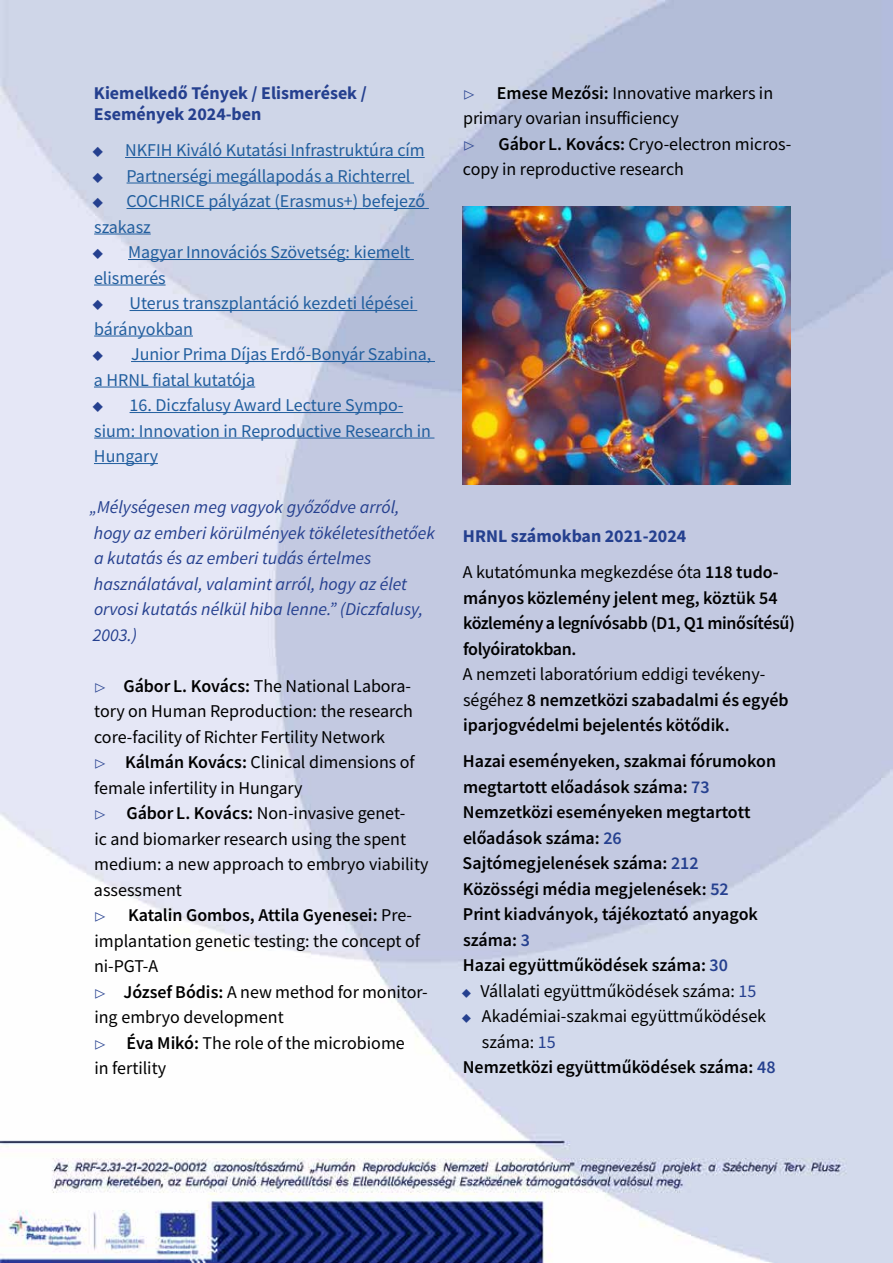
<style>
.page{position:relative;width:893px;height:1263px;background:#fff}
.page>*{position:absolute;margin:0;border:0;box-sizing:border-box;transform-origin:0 0}
.t1{font:18px/25.5px "Source Sans Variable";letter-spacing:.025em;color:#000}
.t2{font:18px/25.5px "Source Sans Variable";letter-spacing:.02em;color:#215e9e}
.t3{font:italic 18px/25.5px "Source Sans Variable";letter-spacing:.02em;color:#25408f}
.t4{font:18px/21.6px "Source Sans Variable";letter-spacing:.045em;color:#25408f}
.t5{font:12px "Source Sans Variable";color:#25408f}
.s1{font-size:12px;color:#25408f}
.s2{color:#25408f}
.s3{font-size:10.5px;color:#25408f}
</style>
<div class="page">
<img style="left:0;top:1px;width:893px;height:1261px">
<hr style="left:125px;top:157px;width:300px;height:1px;background:#215e9e">
<hr style="left:127px;top:183px;width:287px;height:1px;background:#215e9e">
<hr style="left:127px;top:208px;width:302px;height:1px;background:#215e9e">
<hr style="left:94px;top:234px;width:57px;height:1px;background:#215e9e">
<hr style="left:128px;top:259px;width:286px;height:1px;background:#215e9e">
<hr style="left:94px;top:285px;width:72px;height:1px;background:#215e9e">
<hr style="left:130px;top:310px;width:287px;height:1px;background:#215e9e">
<hr style="left:94px;top:336px;width:99px;height:1px;background:#215e9e">
<hr style="left:131px;top:361px;width:304px;height:1px;background:#215e9e">
<hr style="left:94px;top:387px;width:161px;height:1px;background:#215e9e">
<hr style="left:130px;top:412px;width:273px;height:1px;background:#215e9e">
<hr style="left:94px;top:438px;width:340px;height:1px;background:#215e9e">
<hr style="left:94px;top:463px;width:64px;height:1px;background:#215e9e">
<img style="left:462px;top:207px;width:329px;height:278px">
<p class="t4" style="left:94px;top:82px;width:275px">Kiemelkedő Tények / Elismerések /<br>Események 2024-ben</p>
<p class="t2" style="left:93px;top:138px;width:333px"><span class="s1">◆</span> NKFIH Kiváló Kutatási Infrastruktúra cím</p>
<p class="t2" style="left:93px;top:163px;width:319px"><span class="s1">◆</span> Partnerségi megállapodás a Richterrel</p>
<p class="t2" style="left:93px;top:189px;width:334px"><span class="s1">◆</span> COCHRICE pályázat (Erasmus+) befejező szakasz</p>
<p class="t2" style="left:93px;top:240px;width:319px"><span class="s1">◆</span> Magyar Innovációs Szövetség: kiemelt elismerés</p>
<p class="t2" style="left:93px;top:291px;width:322px"><span class="s1">◆</span> Uterus transzplantáció kezdeti lépései bárányokban</p>
<p class="t2" style="left:93px;top:342px;width:339px"><span class="s1">◆</span> Junior Prima Díjas Erdő-Bonyár Szabina, a HRNL fiatal kutatója</p>
<p class="t2" style="left:93px;top:393px;width:339px"><span class="s1">◆</span> 16. Diczfalusy Award Lecture Sympo&shy;sium: Innovation in Reproductive Research in<br>Hungary</p>
<p class="t3" style="left:90px;top:495px;width:346px">„Mélységesen meg vagyok győződve arról, hogy az emberi körülmények tökéletesíthetőek a kutatás és az emberi tudás értelmes használatával, valamint arról, hogy az élet orvosi kutatás nélkül hiba lenne.” (Diczfalusy, 2003.)</p>
<p class="t1" style="left:94px;top:673px;width:335px"><span class="s1">▷</span> Gábor L. Kovács: The National Labora&shy;tory on Human Reproduction: the research core-facility of Richter Fertility Network<br><span class="s1">▷</span> Kálmán Kovács: Clinical dimensions of female infertility in Hungary<br><span class="s1">▷</span> Gábor L. Kovács: Non-invasive genet-<br>ic and biomarker research using the spent medium: a new approach to embryo viability assessment<br><span class="s1">▷</span> Katalin Gombos, Attila Gyenesei: Pre&shy;implantation genetic testing: the concept of ni-PGT-A<br><span class="s1">▷</span> József Bódis: A new method for monitor&shy;ing embryo development<br><span class="s1">▷</span> Éva Mikó: The role of the microbiome<br>in fertility</p>
<p class="t1" style="left:463px;top:80px;width:311px"><span class="s1">▷</span> Emese Mezősi: Innovative markers in primary ovarian insufficiency</p>
<p class="t5" style="left:464px;top:138px;width:12px">▷</p>
<p class="t1" style="left:463px;top:131px;width:330px;text-indent:35px">Gábor L. Kovács: Cryo-electron micros&shy;copy in reproductive research</p>
<p class="t4" style="left:463px;top:526px;width:224px">HRNL számokban 2021-2024</p>
<p class="t1" style="left:463px;top:560px;width:333px">A kutatómunka megkezdése óta 118 tudo&shy;mányos közlemény jelent meg, köztük 54 közlemény a legnívósabb (D1, Q1 minősítésű) folyóiratokban.<br>A nemzeti laboratórium eddigi tevékeny&shy;ségéhez 8 nemzetközi szabadalmi és egyéb iparjogvédelmi bejelentés kötődik.</p>
<p class="t1" style="left:463px;top:749px;width:314px">Hazai eseményeken, szakmai fórumokon megtartott előadások száma: <span class="s2">73<br></span>Nemzetközi eseményeken megtartott előadások száma: <span class="s2">26<br></span>Sajtómegjelenések száma: <span class="s2">212<br></span>Közösségi média megjelenések: <span class="s2">52<br></span>Print kiadványok, tájékoztató anyagok száma: <span class="s2">3<br></span>Hazai együttműködések száma: <span class="s2">30</span></p>
<p class="t1" style="left:462px;top:978px;width:296px"><span class="s3">◆</span> Vállalati együttműködések száma: <span class="s2">15</span></p>
<p class="t1" style="left:462px;top:1004px;width:305px"><span class="s3">◆</span> Akadémiai-szakmai együttműködések</p>
<p class="t1" style="left:482px;top:1029px;width:75px">száma: <span class="s2">15</span></p>
<p class="t1" style="left:463px;top:1055px;width:313px">Nemzetközi együttműködések száma: <span class="s2">48</span></p>
</div>
